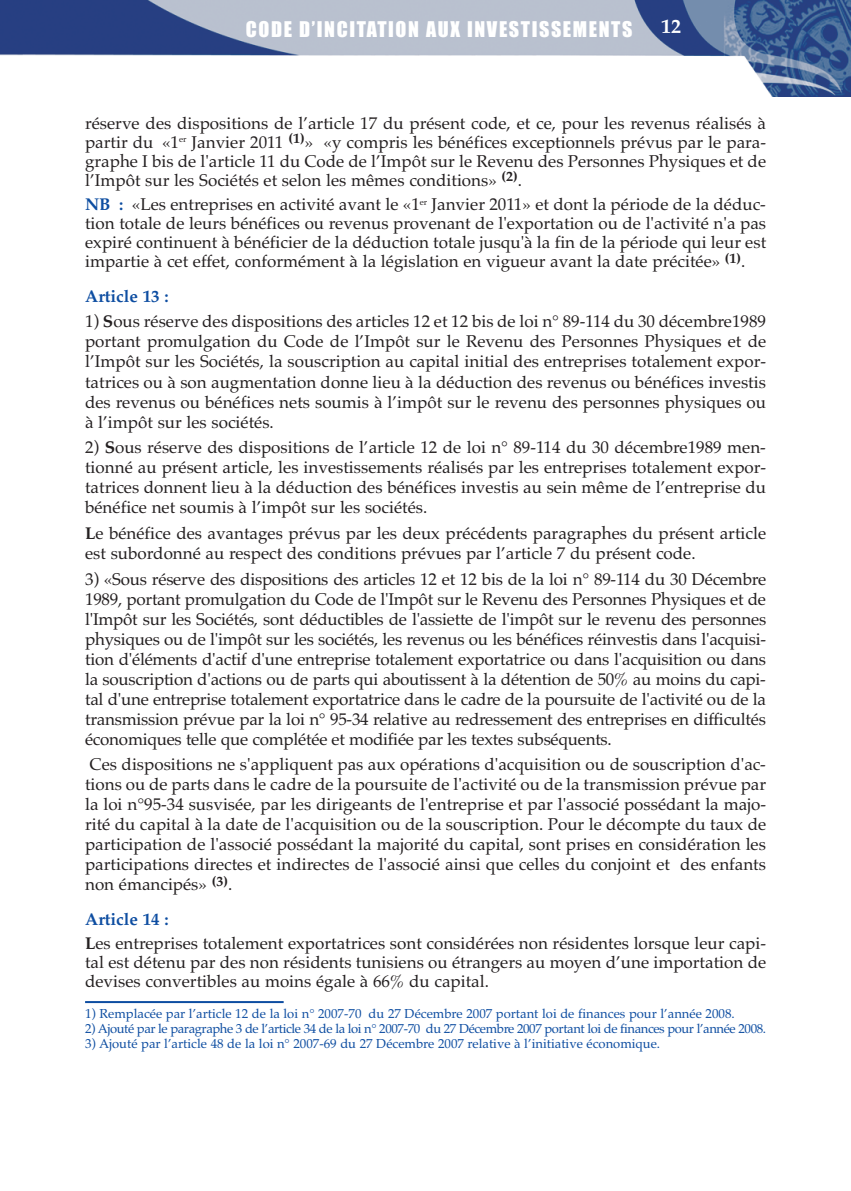
<style>
.page{position:relative;width:851px;height:1191px;background:#fff}
.page>*{position:absolute;margin:0;border:0;box-sizing:border-box;transform-origin:0 0}
.t1{font:20px "Impact";letter-spacing:.08em;color:#fff}
.t2{font:700 20px "Palatino";color:#fff}
.t3{font:17px/20px "Palatino";color:#231f20;text-align:justify}
.t4{font:700 17px "Palatino";color:#0d4da1}
.t5{font:13px "Palatino";color:#0d4da1}
.t6{font:13px "Palatino";letter-spacing:-.03em;color:#0d4da1}
.s1{font-weight:700;color:#0d4da1}
.s2{font-weight:700}
</style>
<div class="page">
<img style="left:0;top:0;width:850px;height:96px">
<hr style="left:85px;top:1001px;width:198px;height:2px;background:#0d4da1">
<p class="t1" style="left:246px;top:18px;width:388px">CODE D’INCITATION AUX INVESTISSEMENTS</p>
<p class="t2" style="left:661px;top:15px;width:21px">12</p>
<p class="t3" style="left:85px;top:113px;width:682px;line-height:19px">réserve des dispositions de l’article 17 du présent code, et ce, pour les revenus réalisés à partir du «1<sup>er</sup> Janvier 2011 <sup>(1)</sup>» «y compris les bénéfices exceptionnels prévus par le para&shy;graphe I bis de l'article 11 du Code de l’Impôt sur le Revenu des Personnes Physiques et de l’Impôt sur les Sociétés et selon les mêmes conditions» <sup>(2)</sup>.</p>
<p class="t3" style="left:85px;top:195px;width:682px;line-height:19px"><span class="s1">NB :</span> «Les entreprises en activité avant le «1<sup>er</sup> Janvier 2011» et dont la période de la déduc&shy;tion totale de leurs bénéfices ou revenus provenant de l'exportation ou de l'activité n'a pas expiré continuent à bénéficier de la déduction totale jusqu'à la fin de la période qui leur est impartie à cet effet, conformément à la législation en vigueur avant la date précitée» <sup>(1)</sup>.</p>
<p class="t4" style="left:85px;top:286px;width:85px">Article 13 :</p>
<p class="t3" style="left:85px;top:311px;width:682px">1) <span class="s2">S</span>ous réserve des dispositions des articles 12 et 12 bis de loi n° 89-114 du 30 décembre1989 portant promulgation du Code de l’Impôt sur le Revenu des Personnes Physiques et de l’Impôt sur les Sociétés, la souscription au capital initial des entreprises totalement expor&shy;tatrices ou à son augmentation donne lieu à la déduction des revenus ou bénéfices investis des revenus ou bénéfices nets soumis à l’impôt sur le revenu des personnes physiques ou à l’impôt sur les sociétés.</p>
<p class="t3" style="left:85px;top:437px;width:682px">2) <span class="s2">S</span>ous réserve des dispositions de l’article 12 de loi n° 89-114 du 30 décembre1989 men&shy;tionné au présent article, les investissements réalisés par les entreprises totalement expor&shy;tatrices donnent lieu à la déduction des bénéfices investis au sein même de l’entreprise du bénéfice net soumis à l’impôt sur les sociétés.</p>
<p class="t3" style="left:85px;top:523px;width:682px"><span class="s2">L</span>e bénéfice des avantages prévus par les deux précédents paragraphes du présent article est subordonné au respect des conditions prévues par l’article 7 du présent code.</p>
<p class="t3" style="left:85px;top:568px;width:682px">3) «Sous réserve des dispositions des articles 12 et 12 bis de la loi n° 89-114 du 30 Décembre 1989, portant promulgation du Code de l'Impôt sur le Revenu des Personnes Physiques et de l'Impôt sur les Sociétés, sont déductibles de l'assiette de l'impôt sur le revenu des personnes physiques ou de l'impôt sur les sociétés, les revenus ou les bénéfices réinvestis dans l'acquisi&shy;tion d'éléments d'actif d'une entreprise totalement exportatrice ou dans l'acquisition ou dans la souscription d'actions ou de parts qui aboutissent à la détention de 50% au moins du capi&shy;tal d'une entreprise totalement exportatrice dans le cadre de la poursuite de l'activité ou de la transmission prévue par la loi n° 95-34 relative au redressement des entreprises en difficultés économiques telle que complétée et modifiée par les textes subséquents.</p>
<p class="t3" style="left:85px;top:754px;width:682px">Ces dispositions ne s'appliquent pas aux opérations d'acquisition ou de souscription d'ac&shy;tions ou de parts dans le cadre de la poursuite de l'activité ou de la transmission prévue par la loi n°95-34 susvisée, par les dirigeants de l'entreprise et par l'associé possédant la majo&shy;rité du capital à la date de l'acquisition ou de la souscription. Pour le décompte du taux de participation de l'associé possédant la majorité du capital, sont prises en considération les participations directes et indirectes de l'associé ainsi que celles du conjoint et des enfants non émancipés» <sup>(3)</sup>.</p>
<p class="t3" style="left:85px;top:906px;width:682px;line-height:24.6px"><span class="s1">Article 14 :<br></span><span class="s2">L</span>es entreprises totalement exportatrices sont considérées non résidentes lorsque leur capi-</p>
<p class="t3" style="left:85px;top:953px;width:682px;line-height:19px">tal est détenu par des non résidents tunisiens ou étrangers au moyen d’une importation de devises convertibles au moins égale à 66% du capital.</p>
<p class="t5" style="left:85px;top:1006px;width:651px">1) Remplacée par l’article 12 de la loi n° 2007-70 du 27 Décembre 2007 portant loi de finances pour l’année 2008.</p>
<p class="t6" style="left:85px;top:1021px;width:682px">2) Ajouté par le paragraphe 3 de l’article 34 de la loi n° 2007-70 du 27 Décembre 2007 portant loi de finances pour l’année 2008.</p>
<p class="t5" style="left:85px;top:1036px;width:576px">3) Ajouté par l’article 48 de la loi n° 2007-69 du 27 Décembre 2007 relative à l’initiative économique.</p>
</div>
